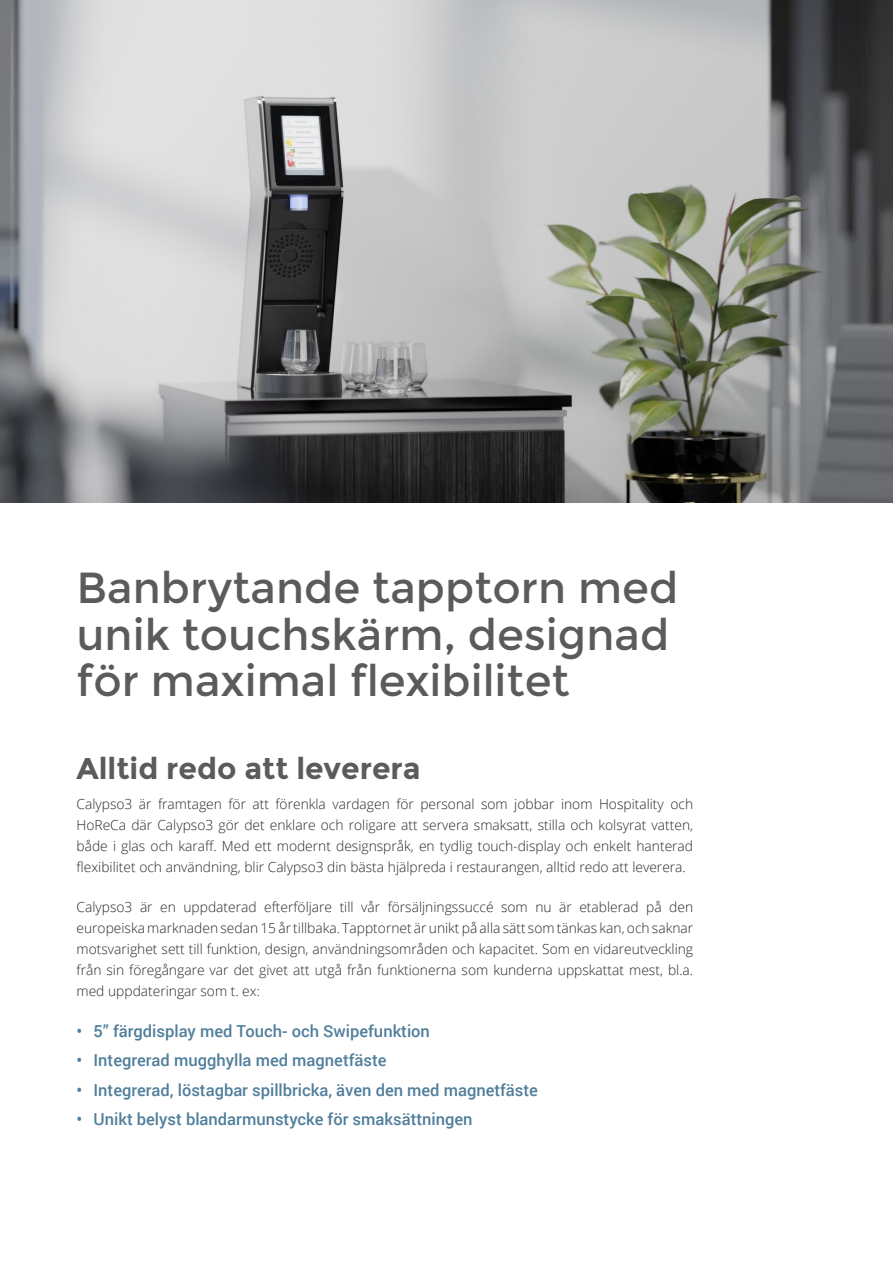
<style>
.page{position:relative;width:893px;height:1263px;background:#fff}
.page>*{position:absolute;margin:0;border:0;box-sizing:border-box;transform-origin:0 0}
.Stor_rubrik{font:43.5px/46.5px "Montserrat";color:#5a5c5c}
.Mellanrubrik{font:700 30px "Montserrat";color:#5a5c5c}
.t1{font:500 16.5px "Roboto";color:#507e9b}
.Bröd{font:300 13.8px/21px "Open Sans";color:#282827;text-align:justify}
</style>
<div class="page">
<img style="left:0;top:0;width:893px;height:502px">
<p class="Stor_rubrik" style="left:77px;top:565px;width:603px">Banbrytande tapptorn med unik touchskä rm, designad för maximal flexibilitet</p>
<p class="Mellanrubrik" style="left:77px;top:751px;width:345px">Alltid redo att leverera</p>
<p class="Bröd" style="left:77px;top:793px;width:618px">Calypso3 är framtagen för att förenkla vardagen för personal som jobbar inom Hospitality och HoReCa där Calypso3 gör det enklare och roligare att servera smaksatt, stilla och kolsyrat vatten, både i glas och karaff. Med ett modernt designspråk, en tydlig touch-display och enkelt hanterad flexibilitet och användning, blir Calypso3 din bästa hjälpreda i restaurangen, alltid redo att leverera.</p>
<p class="Bröd" style="left:77px;top:896px;width:618px">Calypso3 är en uppdaterad efterföljare till vår försäljningssuccé som nu är etablerad på den europeiska marknaden sedan 15 år tillbaka. Tapptornet är unikt på alla sätt som tänkas kan, och saknar motsvarighet sett till funktion, design, användningsområden och kapacitet. Som en vidareutveckling från sin föregångare var det givet att utgå från funktionerna som kunderna uppskattat mest, bl.a. med uppdateringar som t. ex:</p>
<p class="t1" style="left:77px;top:1019px;width:355px">• 5” färgdisplay med Touch- och Swipefunktion</p>
<p class="t1" style="left:77px;top:1049px;width:312px">• Integrerad mugghylla med magnetfäste</p>
<p class="t1" style="left:77px;top:1078px;width:463px">• Integrerad, löstagbar spillbricka, även den med magnetfäste</p>
<p class="t1" style="left:77px;top:1108px;width:397px">• Unikt belyst blandarmunstycke för smaksättningen</p>
</div>
